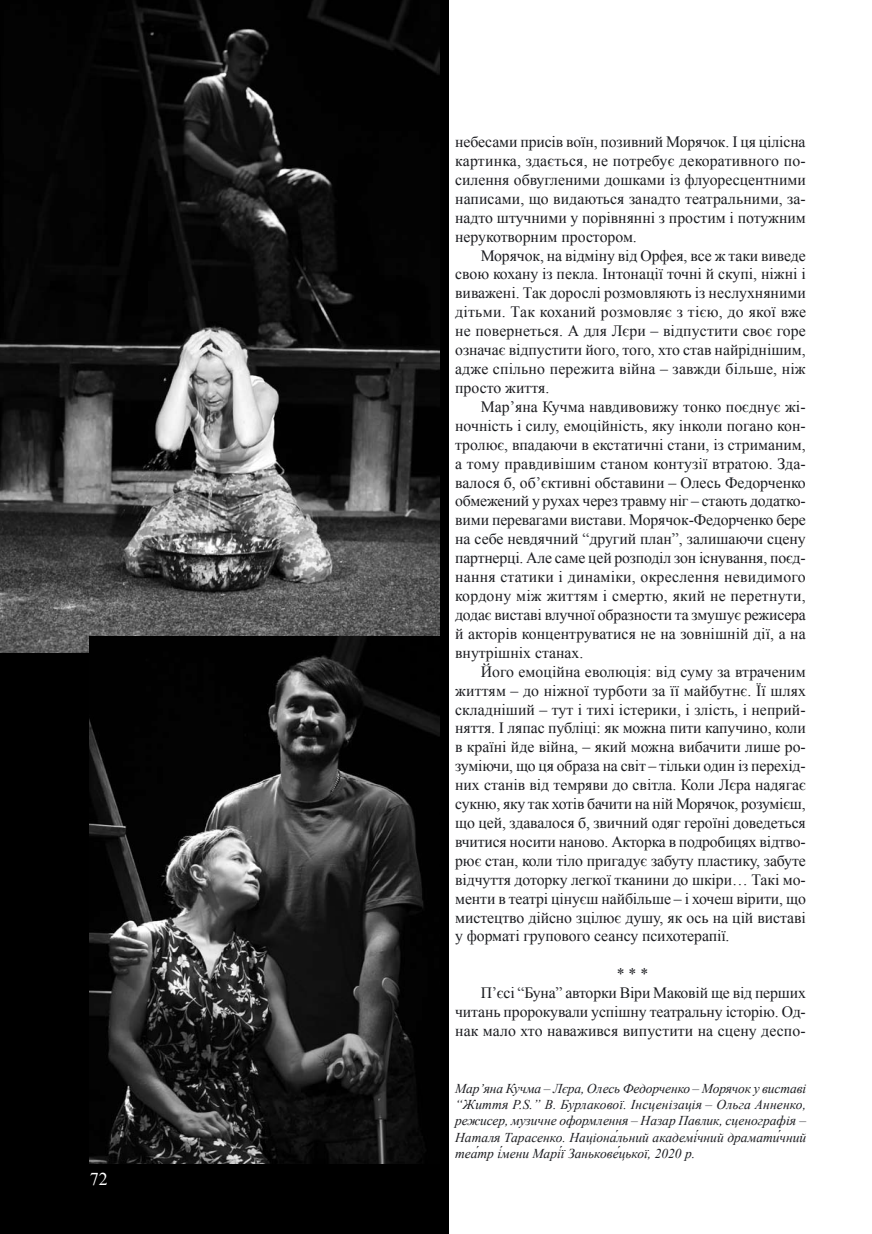
<style>
.page{position:relative;width:872px;height:1234px;background:#fff}
.page>*{position:absolute;margin:0;border:0;box-sizing:border-box;transform-origin:0 0}
.t1{font:18px "Times New Roman";color:#fff}
.t2{font:15.75px/18.9px "Times New Roman";color:#1b1c20;text-align:justify}
.t3{font:italic 13.5px/16.2px "Times New Roman";color:#1b1c20;text-align:justify}
</style>
<div class="page">
<div style="left:0;top:0;width:448px;height:1233px;background:#000"></div>
<img style="left:0;top:0;width:439px;height:652px">
<img style="left:90px;top:636px;width:349px;height:527px">
<p class="t1" style="left:90px;top:1166px;width:19px">72</p>
<p class="t2" style="left:455px;top:132px;width:352px">небесами присів воїн, позивний Морячок. І ця цілісна картинка, здається, не потребує декоративного по&shy;силення обвугленими дошками із флуоресцентними написами, що видаються занадто театральними, за&shy;надто штучними у порівнянні з простим і потужним нерукотворним простором.</p>
<p class="t2" style="left:455px;top:245px;width:352px;text-indent:26px">Морячок, на відміну від Орфея, все ж таки виведе свою кохану із пекла. Інтонації точні й скупі, ніжні і виважені. Так дорослі розмовляють із неслухняними дітьми. Так коханий розмовляє з тією, до якої вже не повернеться. А для Лєри – відпустити своє горе означає відпустити його, того, хто став найріднішим, адже спільно пережита війна – завжди більше, ніж просто життя.</p>
<p class="t2" style="left:455px;top:397px;width:352px;text-indent:26px">Мар’яна Кучма навдивовижу тонко поєднує жі&shy;ночність і силу, емоційність, яку інколи погано кон&shy;тролює, впадаючи в екстатичні стани, із стриманим, а тому правдивішим станом контузії втратою. Зда&shy;валося б, об’єктивні обставини – Олесь Федорченко обмежений у рухах через травму ніг – стають додатко&shy;вими перевагами вистави. Морячок-Федорченко бере на себе невдячний “другий план”, залишаючи сцену партнерці. Але саме цей розподіл зон існування, поєд&shy;нання статики і динаміки, окреслення невидимого кордону між життям і смертю, який не перетнути, додає виставі влучної образности та змушує режисера й акторів концентруватися не на зовнішній дії, а на внутрішніх станах.</p>
<p class="t2" style="left:455px;top:661px;width:352px;text-indent:26px">Його емоційна еволюція: від суму за втраченим життям – до ніжної турботи за її майбутнє. Її шлях складніший – тут і тихі істерики, і злість, і неприй&shy;няття. І ляпас публіці: як можна пити капучино, коли в країні йде війна, – який можна вибачити лише ро&shy;зуміючи, що ця образа на світ – тільки один із перехід&shy;них станів від темряви до світла. Коли Лєра надягає сукню, яку так хотів бачити на ній Морячок, розумієш, що цей, здавалося б, звичний одяг героїні доведеться вчитися носити наново. Акторка в подробицях відтво&shy;рює стан, коли тіло пригадує забуту пластику, забуте відчуття доторку легкої тканини до шкіри… Такі мо&shy;менти в театрі цінуєш найбільше – і хочеш вірити, що мистецтво дійсно зцілює душу, як ось на цій виставі у форматі групового сеансу психотерапії.</p>
<p class="t2" style="left:616px;top:964px;width:33px">* * *</p>
<p class="t2" style="left:481px;top:983px;width:327px">П’єсі “Буна” авторки Віри Маковій ще від перших</p>
<p class="t2" style="left:455px;top:1001px;width:352px">читань пророкували успішну театральну історію. Од-</p>
<p class="t2" style="left:455px;top:1020px;width:352px">нак мало хто наважився випустити на сцену деспо-</p>
<p class="t3" style="left:455px;top:1079px;width:353px">Мар’яна Кучма – Лєра, Олесь Федорченко – Морячок у виставі “Життя P.S.” В. Бурлакової. Інсценізація – Ольга Анненко, ре-жисер, музичне оформлення – Назар Павлик, сцено-графія – Наталя Тарасенко. Націона́льний академі́чний драмати́чний теа́тр і́мени Марі́ї Занькове́цької, 2020 р.</p>
</div>
